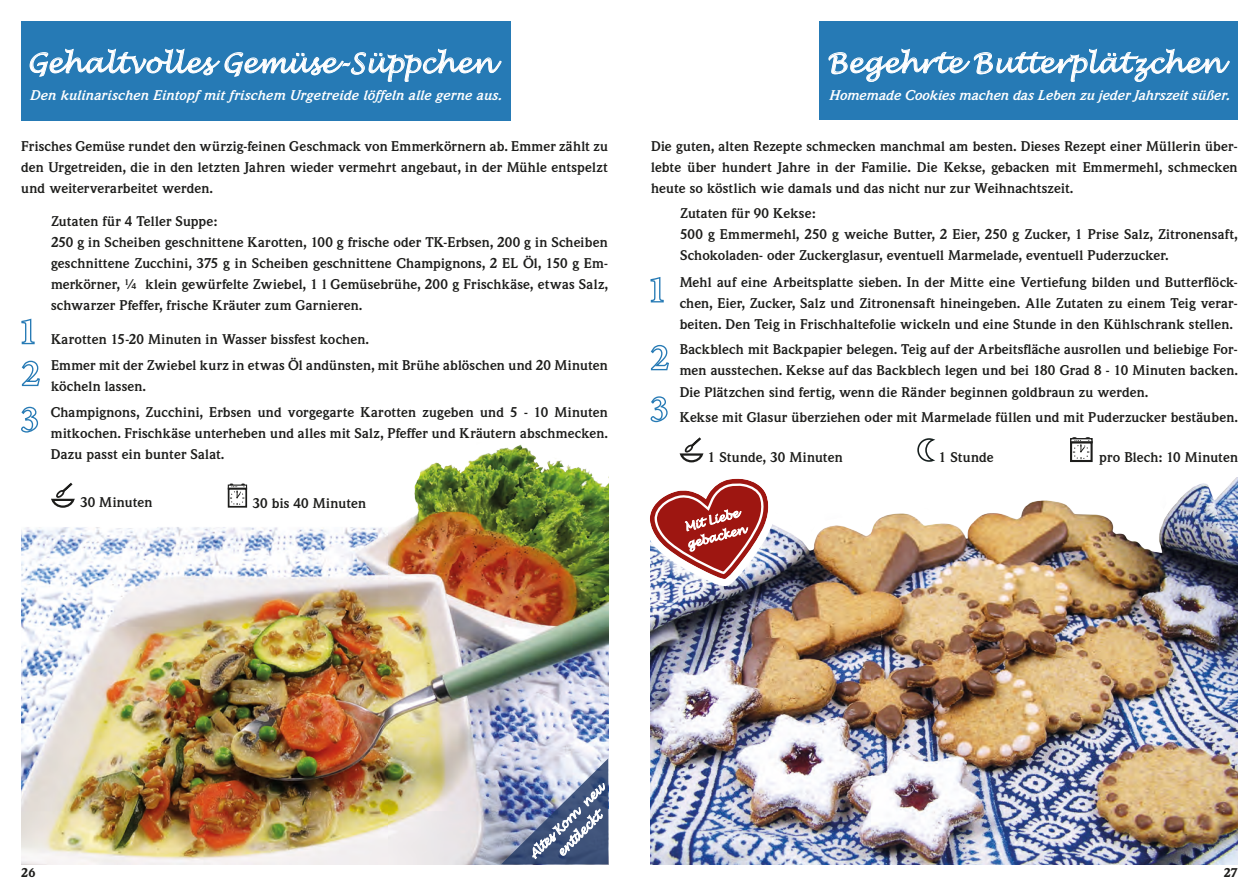
<style>
.page{position:relative;width:1259px;height:893px;background:#fff}
.page>*{position:absolute;margin:0;border:0;box-sizing:border-box;transform-origin:0 0}
.t1{font:italic 27px "Lucida Handwriting";letter-spacing:.01em;color:#fff}
.t2{font:700 13.5px/21px "Weidemann SB";letter-spacing:.005em;color:#1d1d1b}
.t3{font:italic 700 13.5px "Weidemann SB";letter-spacing:.005em;color:#fff}
.t4{font:italic 12px/18px "Lucida Handwriting";color:#fff;text-align:center}
.t5{font:900 12px "Weidemann SB";color:#1d1d1b}
.t6{font:italic 11.25px/17.4px "Lucida Handwriting";color:#fff}
</style>
<div class="page">
<img style="left:21px;top:444px;width:587px;height:420px">
<img style="left:651px;top:477px;width:586px;height:387px">
<div style="left:21px;top:21px;width:489px;height:99px;background:#267ab5"></div>
<div style="left:819px;top:21px;width:418px;height:99px;background:#267ab5"></div>
<svg style="left:828px;top:49px;width:402px;height:33px"></svg>
<svg style="left:29px;top:49px;width:473px;height:33px"></svg>
<svg style="left:21px;top:318px;width:14px;height:27px"></svg>
<svg style="left:21px;top:360px;width:19px;height:27px"></svg>
<svg style="left:21px;top:406px;width:18px;height:27px"></svg>
<svg style="left:650px;top:277px;width:14px;height:26px"></svg>
<svg style="left:650px;top:344px;width:19px;height:27px"></svg>
<svg style="left:650px;top:396px;width:18px;height:27px"></svg>
<svg style="left:917px;top:438px;width:18px;height:24px"></svg>
<div style="left:228px;top:488px;width:19px;height:20px;border:2px solid #1d1d1b"></div>
<div style="left:228px;top:485px;width:19px;height:5px;border:1px solid #1d1d1b"></div>
<svg style="left:229px;top:483px;width:16px;height:22px"></svg>
<svg style="left:50px;top:481px;width:26px;height:28px"></svg>
<div style="left:1070px;top:441px;width:22px;height:21px;border:2px solid #1d1d1b"></div>
<div style="left:1070px;top:438px;width:22px;height:5px;border:1px solid #1d1d1b"></div>
<svg style="left:1072px;top:437px;width:18px;height:22px"></svg>
<svg style="left:650px;top:437px;width:130px;height:156px"></svg>
<svg style="left:501px;top:758px;width:107px;height:106px"></svg>
<h1 class="t1" style="left:27px;top:47px;width:468px">Gehaltvolles Gemüse-Süppchen</h1>
<p class="t3" style="left:30px;top:87px;width:473px">Den kulinarischen Eintopf mit frischem Urgetreide löffeln alle gerne aus.</p>
<p class="t2" style="left:21px;top:135px;width:588px;text-align:justify">Frisches Gemüse rundet den würzig-feinen Geschmack von Emmerkörnern ab. Emmer zählt zu den Urgetreiden, die in den letzten Jahren wieder vermehrt angebaut, in der Mühle entspelzt und weiterverarbeitet werden.</p>
<p class="t2" style="left:51px;top:211px;width:558px">Zutaten für 4 Teller Suppe:<br>250 g in Scheiben geschnittene Karotten, 100 g frische oder TK-Erbsen, 200 g in Scheiben geschnittene Zucchini, 375 g in Scheiben geschnittene Champignons, 2 EL Öl, 150 g Em&shy;merkörner, ¼ klein gewürfelte Zwiebel, 1 l Gemüsebrühe, 200 g Frischkäse, etwas Salz, schwarzer Pfeffer, frische Kräuter zum Garnieren.</p>
<p class="t2" style="left:51px;top:326px;width:558px;line-height:26.4px">Karotten 15-20 Minuten in Wasser bissfest kochen.<br>Emmer mit der Zwiebel kurz in etwas Öl andünsten, mit Brühe ablöschen und 20 Minuten</p>
<p class="t2" style="left:51px;top:374px;width:558px;line-height:25.7px">köcheln lassen.<br>Champignons, Zucchini, Erbsen und vorgegarte Karotten zugeben und 5 - 10 Minuten</p>
<p class="t2" style="left:51px;top:423px;width:558px">mitkochen. Frischkäse unterheben und alles mit Salz, Pfeffer und Kräutern abschmecken.<br>Dazu passt ein bunter Salat.</p>
<p class="t2" style="left:80px;top:492px;width:74px">30 Minuten</p>
<p class="t2" style="left:253px;top:492px;width:115px">30 bis 40 Minuten</p>
<h1 class="t1" style="left:827px;top:47px;width:397px">Begehrte Butterplätzchen</h1>
<p class="t3" style="left:830px;top:88px;width:402px">Homemade Cookies machen das Leben zu jeder Jahrszeit süßer.</p>
<p class="t2" style="left:651px;top:135px;width:588px;text-align:justify">Die guten, alten Rezepte schmecken manchmal am besten. Dieses Rezept einer Müllerin über&shy;lebte über hundert Jahre in der Familie. Die Kekse, gebacken mit Emmermehl, schmecken heute so köstlich wie damals und das nicht nur zur Weihnachtszeit.</p>
<p class="t2" style="left:680px;top:203px;width:559px">Zutaten für 90 Kekse:<br>500 g Emmermehl, 250 g weiche Butter, 2 Eier, 250 g Zucker, 1 Prise Salz, Zitronensaft,<br>Schokoladen- oder Zuckerglasur, eventuell Marmelade, eventuell Puderzucker.</p>
<p class="t2" style="left:679px;top:271px;width:559px;text-align:justify">Mehl auf eine Arbeitsplatte sieben. In der Mitte eine Vertiefung bilden und Butterflöck&shy;chen, Eier, Zucker, Salz und Zitronensaft hineingeben. Alle Zutaten zu einem Teig verar&shy;beiten. Den Teig in Frischhaltefolie wickeln und eine Stunde in den Kühlschrank stellen.</p>
<p class="t2" style="left:679px;top:339px;width:559px;text-align:justify">Backblech mit Backpapier belegen. Teig auf der Arbeitsfläche ausrollen und beliebige For&shy;men ausstechen. Kekse auf das Backblech legen und bei 180 Grad 8 - 10 Minuten backen.<br>Die Plätzchen sind fertig, wenn die Ränder beginnen goldbraun zu werden.</p>
<p class="t2" style="left:680px;top:407px;width:559px">Kekse mit Glasur überziehen oder mit Marmelade füllen und mit Puderzucker bestäuben.</p>
<p class="t2" style="left:708px;top:447px;width:136px">1 Stunde, 30 Minuten</p>
<p class="t2" style="left:939px;top:446px;width:56px">1 Stunde</p>
<p class="t2" style="left:1099px;top:446px;width:140px">pro Blech: 10 Minuten</p>
<p class="t6" style="left:680px;top:520px;width:61px;rotate:-15deg">Mit Liebe gebacken</p>
<p class="t4" style="left:525px;top:850px;width:101px;rotate:-45deg">Altes Korn neu entdeckt</p>
<p class="t5" style="left:21px;top:866px;width:16px">26</p>
<p class="t5" style="left:1223px;top:865px;width:16px">27</p>
</div>
